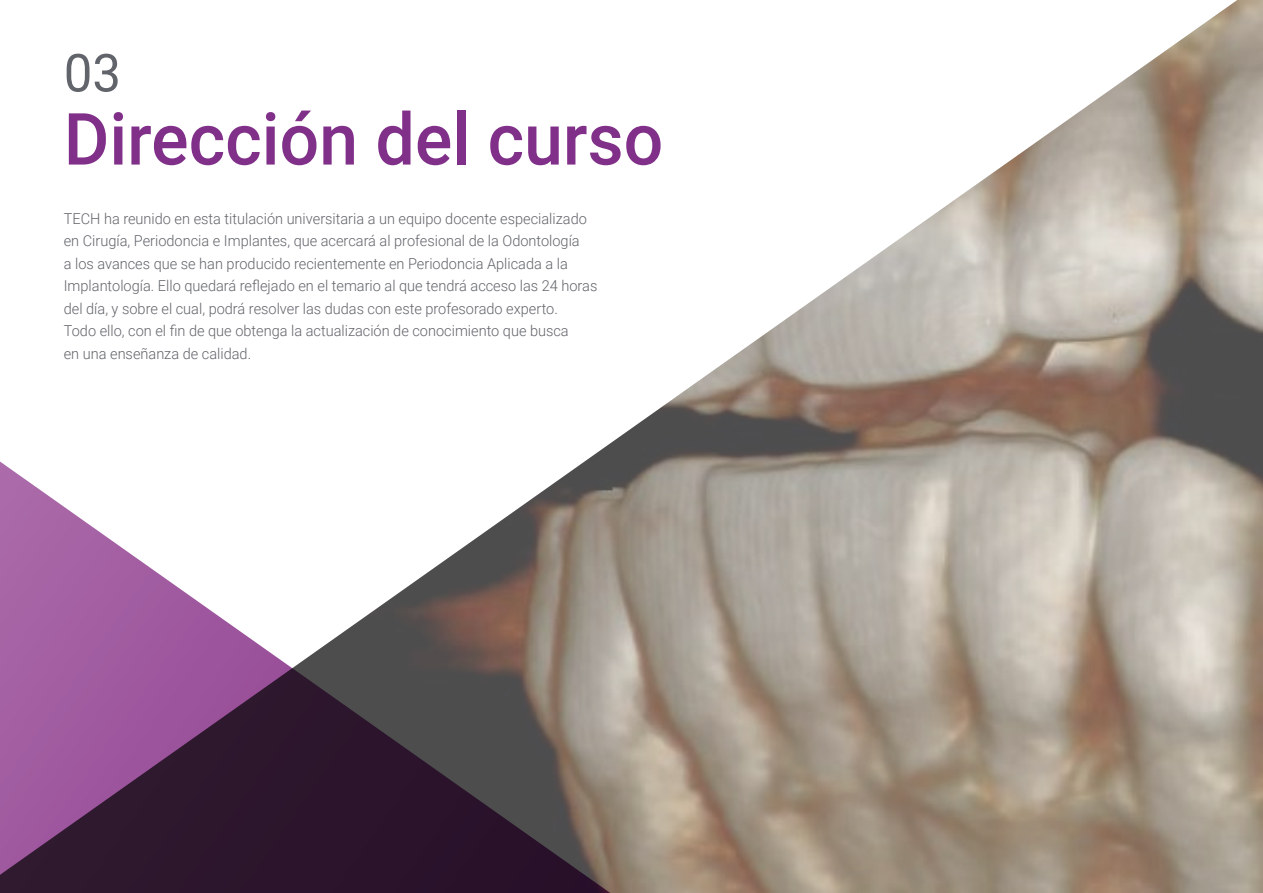
<style>
.page{position:relative;width:1263px;height:893px;background:#fff}
.page>*{position:absolute;margin:0;border:0;box-sizing:border-box;transform-origin:0 0}
.t1{font:500 72px "Roboto";color:#813089}
.t2{font:52.5px "Roboto";color:#61646a}
.t3{font:300 15px/22.5px "Roboto";color:#61646a}
</style>
<div class="page">
<img style="left:606px;top:0;width:657px;height:893px">
<svg style="left:0;top:446px;width:640px;height:447px"></svg>
<h2 class="t2" style="left:64px;top:36px;width:59px">03</h2>
<h1 class="t1" style="left:64px;top:89px;width:601px">Dirección del curso</h1>
<p class="t3" style="left:64px;top:207px;width:535px">TECH ha reunido en esta titulación universitaria a un equipo docente especializado en Cirugía, Periodoncia e Implantes, que acercará al profesional de la Odontología<br>a los avances que se han producido recientemente en Periodoncia Aplicada a la Implantología. Ello quedará reflejado en el temario al que tendrá acceso las 24 horas del día, y sobre el cual, podrá resolver las dudas con este profesorado experto.<br>Todo ello, con el fin de que obtenga la actualización de conocimiento que busca<br>en una enseñanza de calidad.</p>
</div>
